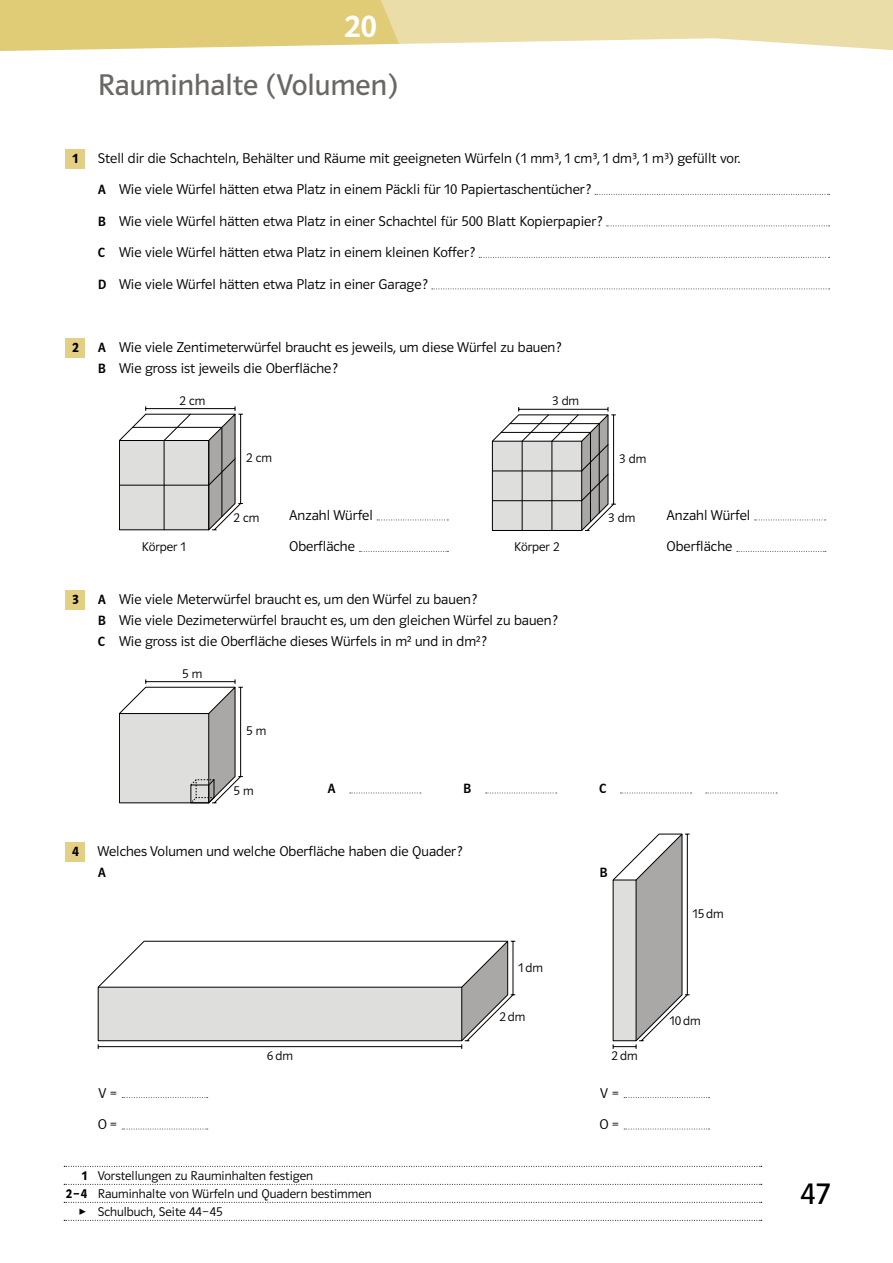
<style>
.page{position:relative;width:893px;height:1263px;background:#fff}
.page>*{position:absolute;margin:0;border:0;box-sizing:border-box;transform-origin:0 0}
.t1{font:34.5px "Polo 22 K Krftg";color:#fff}
.t2{font:30px "Polo MA Schweiz";color:#6a6864}
.t3{font:30px "Polo MA Schweiz";color:#000}
.t4{font:14.25px/21px "Polo MA Schweiz Leicht";color:#000}
.t5{font:13.5px "Polo MA Schweiz Krftg";color:#000}
.t6{font:13.5px "Polo MA Schweiz Hfett";color:#000}
.t7{font:12.75px/18px "Polo MA Schweiz Leicht";color:#000}
.s1{font-family:"Polo MA Schweiz Krftg";font-size:13.5px}
.s2{font-family:"Polo MA Schweiz Hfett"}
</style>
<div class="page">
<svg style="left:64px;top:1166px;width:698px;height:1px"></svg>
<svg style="left:64px;top:1184px;width:698px;height:1px"></svg>
<svg style="left:64px;top:1202px;width:698px;height:1px"></svg>
<svg style="left:64px;top:1220px;width:698px;height:1px"></svg>
<svg style="left:595px;top:194px;width:235px;height:1px"></svg>
<svg style="left:606px;top:225px;width:224px;height:1px"></svg>
<svg style="left:479px;top:257px;width:351px;height:1px"></svg>
<svg style="left:432px;top:288px;width:398px;height:1px"></svg>
<svg style="left:350px;top:792px;width:71px;height:1px"></svg>
<svg style="left:486px;top:792px;width:71px;height:1px"></svg>
<svg style="left:620px;top:792px;width:72px;height:1px"></svg>
<svg style="left:706px;top:792px;width:71px;height:1px"></svg>
<svg style="left:122px;top:1097px;width:86px;height:1px"></svg>
<svg style="left:624px;top:1097px;width:85px;height:1px"></svg>
<svg style="left:122px;top:1128px;width:86px;height:1px"></svg>
<svg style="left:624px;top:1128px;width:85px;height:1px"></svg>
<svg style="left:98px;top:940px;width:417px;height:109px"></svg>
<svg style="left:612px;top:833px;width:78px;height:216px"></svg>
<div style="left:66px;top:149px;width:19px;height:19px;background:#e3d084"></div>
<div style="left:66px;top:338px;width:19px;height:19px;background:#e3d084"></div>
<div style="left:66px;top:590px;width:19px;height:19px;background:#e3d084"></div>
<svg style="left:119px;top:679px;width:124px;height:124px"></svg>
<div style="left:66px;top:842px;width:19px;height:19px;background:#e3d084"></div>
<svg style="left:119px;top:406px;width:124px;height:125px"></svg>
<svg style="left:491px;top:407px;width:125px;height:124px"></svg>
<hr style="left:522px;top:441px;width:1px;height:89px;background:#000">
<hr style="left:552px;top:441px;width:1px;height:89px;background:#000">
<hr style="left:492px;top:500px;width:90px;height:1px;background:#000">
<hr style="left:492px;top:471px;width:90px;height:1px;background:#000">
<hr style="left:590px;top:432px;width:1px;height:90px;background:#000">
<hr style="left:599px;top:424px;width:1px;height:89px;background:#000">
<hr style="left:501px;top:432px;width:89px;height:1px;background:#000">
<hr style="left:510px;top:423px;width:89px;height:1px;background:#000">
<svg style="left:754px;top:519px;width:72px;height:1px"></svg>
<svg style="left:737px;top:551px;width:89px;height:1px"></svg>
<svg style="left:377px;top:519px;width:71px;height:1px"></svg>
<svg style="left:359px;top:551px;width:89px;height:1px"></svg>
<h1 class="t1" style="left:344px;top:7px;width:34px">20</h1>
<h2 class="t2" style="left:98px;top:68px;width:301px">Rauminhalte (Volumen)</h2>
<p class="t6" style="left:73px;top:151px;width:7px">1</p>
<p class="t4" style="left:98px;top:148px;width:644px">Stell dir die Schachteln, Behälter und Räume mit geeigneten Würfeln (1 mm³, 1 cm³, 1 dm³, 1 m³) gefüllt vor.</p>
<p class="t4" style="left:98px;top:179px;width:495px"><span class="s1">A</span> Wie viele Würfel hätten etwa Platz in einem Päckli für 10 Papiertaschentücher?</p>
<p class="t4" style="left:98px;top:211px;width:506px"><span class="s1">B</span> Wie viele Würfel hätten etwa Platz in einer Schachtel für 500 Blatt Kopierpapier?</p>
<p class="t4" style="left:98px;top:242px;width:379px"><span class="s1">C</span> Wie viele Würfel hätten etwa Platz in einem kleinen Koffer?</p>
<p class="t4" style="left:98px;top:274px;width:331px"><span class="s1">D</span> Wie viele Würfel hätten etwa Platz in einer Garage?</p>
<p class="t6" style="left:72px;top:340px;width:8px">2</p>
<p class="t6" style="left:72px;top:592px;width:8px">3</p>
<p class="t4" style="left:98px;top:337px;width:465px"><span class="s1">A</span> Wie viele Zentimeterwürfel braucht es jeweils, um diese Würfel zu bauen?<br><span class="s1">B</span> Wie gross ist jeweils die Oberfläche?</p>
<p class="t7" style="left:167px;top:361px;width:26px">2 cm</p>
<p class="t7" style="left:180px;top:391px;width:27px">2 cm</p>
<p class="t7" style="left:246px;top:449px;width:27px">2 cm</p>
<p class="t7" style="left:552px;top:392px;width:29px">3 dm</p>
<p class="t4" style="left:289px;top:505px;width:85px">Anzahl Würfel</p>
<p class="t4" style="left:289px;top:536px;width:67px">Oberfläche</p>
<p class="t7" style="left:234px;top:508px;width:27px">2 cm</p>
<p class="t7" style="left:142px;top:537px;width:45px">Körper 1</p>
<p class="t7" style="left:514px;top:537px;width:47px">Körper 2</p>
<p class="t4" style="left:98px;top:589px;width:461px"><span class="s1">A</span> Wie viele Meterwürfel braucht es, um den Würfel zu bauen?<br><span class="s1">B</span> Wie viele Dezimeterwürfel braucht es, um den gleichen Würfel zu bauen?<br><span class="s1">C</span> Wie gross ist die Oberfläche dieses Würfels in m² und in dm²?</p>
<p class="t7" style="left:170px;top:608px;width:20px">5 m</p>
<p class="t7" style="left:182px;top:664px;width:22px">5 m</p>
<p class="t7" style="left:246px;top:722px;width:22px">5 m</p>
<p class="t7" style="left:619px;top:450px;width:29px">3 dm</p>
<p class="t7" style="left:608px;top:509px;width:29px">3 dm</p>
<p class="t4" style="left:666px;top:505px;width:85px">Anzahl Würfel</p>
<p class="t4" style="left:666px;top:536px;width:67px">Oberfläche</p>
<p class="t7" style="left:234px;top:781px;width:22px">5 m</p>
<p class="t5" style="left:327px;top:781px;width:10px">A</p>
<p class="t5" style="left:463px;top:781px;width:10px">B</p>
<p class="t5" style="left:599px;top:781px;width:9px">C</p>
<p class="t6" style="left:72px;top:844px;width:8px">4</p>
<p class="t4" style="left:98px;top:841px;width:366px">Welches Volumen und welche Oberfläche haben die Quader?</p>
<p class="t5" style="left:98px;top:865px;width:10px">A</p>
<p class="t5" style="left:600px;top:865px;width:10px">B</p>
<p class="t7" style="left:518px;top:958px;width:26px">1 dm</p>
<p class="t7" style="left:267px;top:1047px;width:27px">6 dm</p>
<p class="t7" style="left:499px;top:1008px;width:27px">2 dm</p>
<p class="t7" style="left:612px;top:1047px;width:27px">2 dm</p>
<p class="t4" style="left:99px;top:1082px;width:20px">V =</p>
<p class="t4" style="left:600px;top:1082px;width:20px">V =</p>
<p class="t4" style="left:98px;top:1114px;width:21px">O =</p>
<p class="t4" style="left:600px;top:1114px;width:21px">O =</p>
<p class="t7" style="left:692px;top:905px;width:33px">15 dm</p>
<p class="t7" style="left:669px;top:1012px;width:33px">10 dm</p>
<p class="t7" style="left:66px;top:1166px;width:307px;text-indent:16px"><span class="s2">1</span> Vorstellungen zu Rauminhalten festigen<br><span class="s2">2–4</span> Rauminhalte von Würfeln und Quadern bestimmen</p>
<p class="t7" style="left:79px;top:1202px;width:146px">✓ Schulbuch, Seite 44–45</p>
<h2 class="t3" style="left:800px;top:1177px;width:31px">47</h2>
</div>
